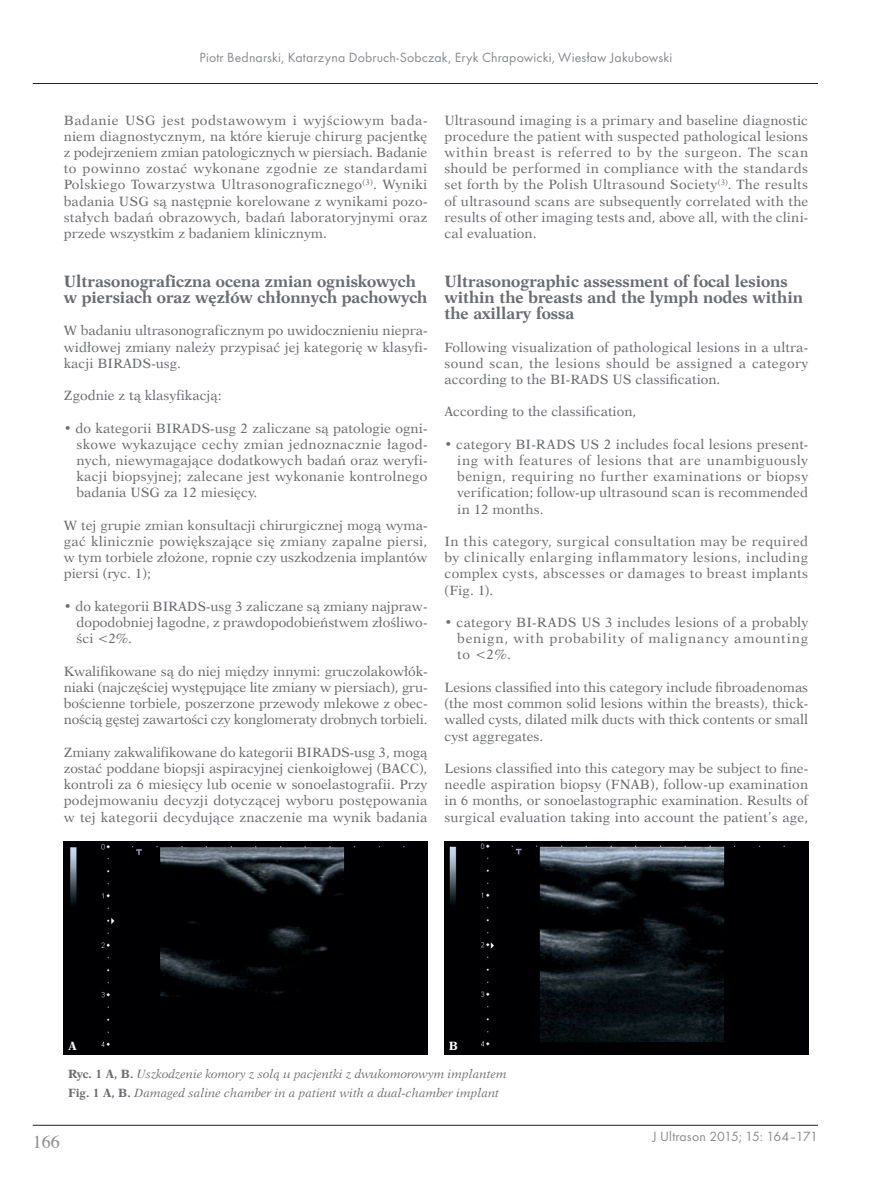
<style>
.page{position:relative;width:872px;height:1191px;background:#fff}
.page>*{position:absolute;margin:0;border:0;box-sizing:border-box;transform-origin:0 0}
.t1{font:18px "Times";color:#888a8d}
.t2{font:700 16.5px/16.2px "Dutch 823 EU";color:#6c6d70}
.t3{font:13.8px "Futura TCE";letter-spacing:.01em;color:#888a8d}
.t4{font:13.5px/16.2px "Dutch 823 EU";color:#6c6d70;text-align:justify}
.t5{font:italic 12px/18.6px "Dutch 823 EU";color:#6c6d70}
.t6{font:700 12px "Dutch 823 EU";color:#fff}
.s1{font-weight:700}
.s2{font-weight:700;font-style:normal}
</style>
<div class="page">
<hr style="left:33px;top:1125px;width:785px;height:1px;background:#231f20">
<hr style="left:33px;top:83px;width:785px;height:1px;background:#231f20">
<img style="left:64px;top:841px;width:363px;height:213px">
<img style="left:444px;top:841px;width:364px;height:213px">
<p class="t3" style="left:199px;top:51px;width:474px">Piotr Bednarski, Katarzyna Dobruch-Sobczak, Eryk Chrapowicki, Wiesław Jakubowski</p>
<p class="t4" style="left:64px;top:112px;width:365px">Badanie USG jest podstawowym i wyjściowym bada&shy;niem diagnostycznym, na które kieruje chirurg pacjentkę z podejrzeniem zmian patologicznych w piersiach. Badanie to powinno zostać wykonane zgodnie ze standardami Polskiego Towarzystwa Ultrasonograficznego<sup>(3)</sup>. Wyniki badania USG są następnie korelowane z wynikami pozo&shy;stałych badań obrazowych, badań laboratoryjnymi oraz przede wszystkim z badaniem klinicznym.</p>
<p class="t2" style="left:64px;top:273px;width:365px">Ultrasonograficzna ocena zmian ogniskowych w piersiach oraz węzłów chłonnych pachowych</p>
<p class="t4" style="left:64px;top:322px;width:365px">W badaniu ultrasonograficznym po uwidocznieniu niepra&shy;widłowej zmiany należy przypisać jej kategorię w klasyfi&shy;kacji BIRADS-usg.</p>
<p class="t4" style="left:64px;top:387px;width:160px">Zgodnie z tą klasyfikacją:</p>
<p class="t4" style="left:77px;top:419px;width:352px;text-indent:-13px"><span class="s1">•</span> do kategorii BIRADS-usg 2 zaliczane są patologie ogni&shy;skowe wykazujące cechy zmian jednoznacznie łagod&shy;nych, niewymagające dodatkowych badań oraz weryfi&shy;kacji biopsyjnej; zalecane jest wykonanie kontrolnego badania USG za 12 miesięcy.</p>
<p class="t4" style="left:64px;top:517px;width:365px">W tej grupie zmian konsultacji chirurgicznej mogą wyma&shy;gać klinicznie powiększające się zmiany zapalne piersi, w tym torbiele złożone, ropnie czy uszkodzenia implantów piersi (ryc. 1);</p>
<p class="t4" style="left:77px;top:598px;width:352px;text-indent:-13px"><span class="s1">•</span> do kategorii BIRADS-usg 3 zaliczane są zmiany najpraw&shy;dopodobniej łagodne, z prawdopodobieństwem złośliwo&shy;ści &lt;2%.</p>
<p class="t4" style="left:64px;top:662px;width:365px">Kwalifikowane są do niej między innymi: gruczolakowłók&shy;niaki (najczęściej występujące lite zmiany w piersiach), gru&shy;bościenne torbiele, poszerzone przewody mlekowe z obec&shy;nością gęstej zawartości czy konglomeraty drobnych torbieli.</p>
<p class="t4" style="left:64px;top:743px;width:365px">Zmiany zakwalifikowane do kategorii BIRADS-usg 3, mogą zostać poddane biopsji aspiracyjnej cienkoigłowej (BACC), kontroli za 6 miesięcy lub ocenie w sonoelastografii. Przy podejmowaniu decyzji dotyczącej wyboru postępowania w tej kategorii decydujące znaczenie ma wynik badania</p>
<p class="t4" style="left:444px;top:112px;width:365px">Ultrasound imaging is a primary and baseline diagnostic procedure the patient with suspected pathological lesions within breast is referred to by the surgeon. The scan should be performed in compliance with the standards set forth by the Polish Ultrasound Society<sup>(3)</sup>. The results of ultrasound scans are subsequently correlated with the results of other imaging tests and, above all, with the clini&shy;cal evaluation.</p>
<p class="t2" style="left:444px;top:273px;width:360px">Ultrasonographic assessment of focal lesions within the breasts and the lymph nodes within the axillary fossa</p>
<p class="t4" style="left:444px;top:338px;width:365px">Following visualization of pathological lesions in a ultra&shy;sound scan, the lesions should be assigned a category according to the BI-RADS US classification.</p>
<p class="t4" style="left:444px;top:403px;width:193px">According to the classification,</p>
<p class="t4" style="left:457px;top:436px;width:352px;text-indent:-13px"><span class="s1">•</span> category BI-RADS US 2 includes focal lesions present&shy;ing with features of lesions that are unambiguously benign, requiring no further examinations or biopsy verification; follow-up ultrasound scan is recommended in 12 months.</p>
<p class="t4" style="left:444px;top:533px;width:365px">In this category, surgical consultation may be required by clinically enlarging inflammatory lesions, including complex cysts, abscesses or damages to breast implants (Fig. 1).</p>
<p class="t4" style="left:457px;top:614px;width:352px;text-indent:-13px"><span class="s1">•</span> category BI-RADS US 3 includes lesions of a probably benign, with probability of malignancy amounting to &lt;2%.</p>
<p class="t4" style="left:444px;top:679px;width:365px">Lesions classified into this category include fibroadenomas (the most common solid lesions within the breasts), thick&shy;walled cysts, dilated milk ducts with thick contents or small cyst aggregates.</p>
<p class="t4" style="left:444px;top:760px;width:365px">Lesions classified into this category may be subject to fine&shy;needle aspiration biopsy (FNAB), follow-up examination in 6 months, or sonoelastographic examination. Results of surgical evaluation taking into account the patient’s age,</p>
<p class="t6" style="left:68px;top:1038px;width:10px">A</p>
<p class="t6" style="left:449px;top:1038px;width:11px">B</p>
<p class="t5" style="left:68px;top:1064px;width:440px"><span class="s2">Ryc. 1 A, B.</span> Uszkodzenie komory z solą u pacjentki z dwukomorowym implantem<br><span class="s2">Fig. 1 A, B.</span> Damaged saline chamber in a patient with a dual-chamber implant</p>
<h1 class="t1" style="left:33px;top:1134px;width:28px">166</h1>
<p class="t3" style="left:652px;top:1130px;width:167px">J Ultrason 2015; 15: 164–171</p>
</div>
